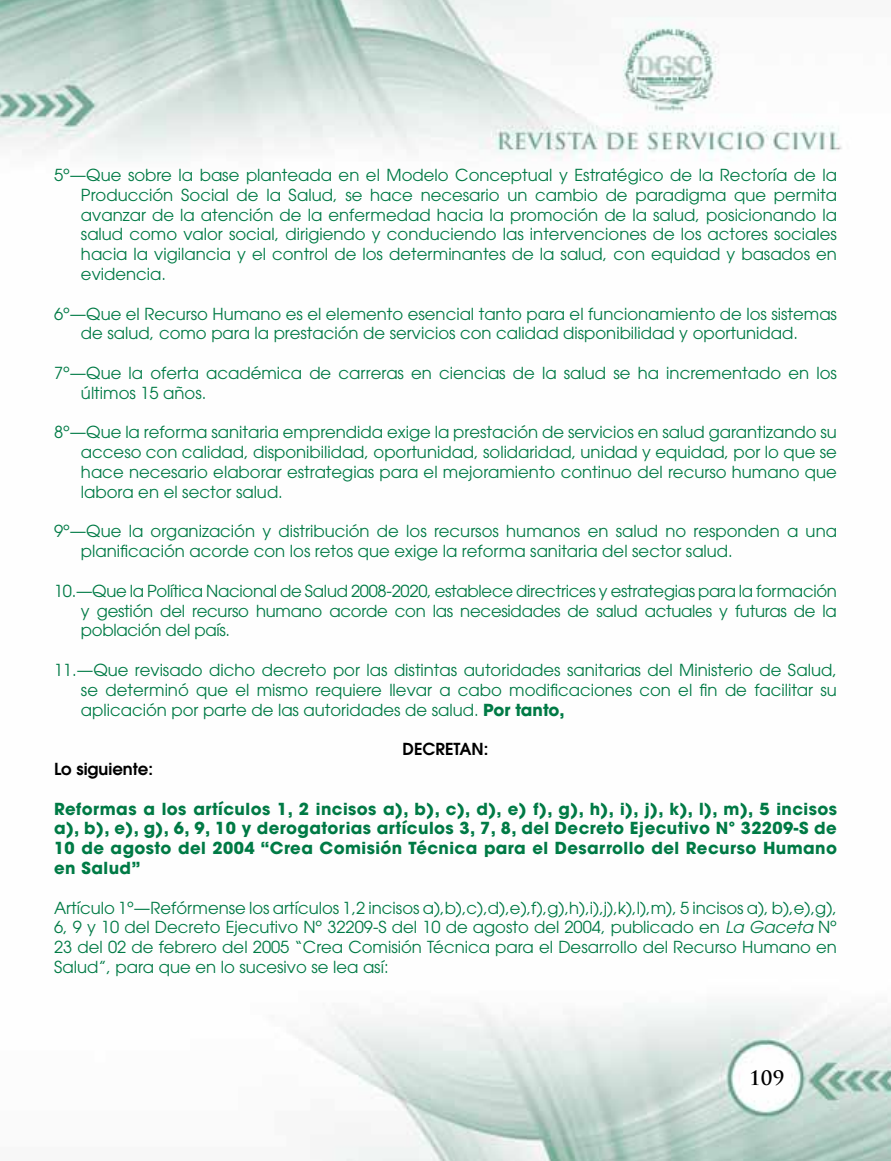
<style>
.page{position:relative;width:891px;height:1161px;background:#fff}
.page>*{position:absolute;margin:0;border:0;box-sizing:border-box;transform-origin:0 0}
.t1{font:700 19.5px "Trajan Pro";color:#000}
.t2{font:16.5px/19.8px "ITC Avant Garde Std";color:#007a45;text-align:justify}
.t3{font:700 16.5px/19.8px "ITC Avant Garde Std";letter-spacing:.025em;color:#007a45;text-align:justify}
.t4{font:600 16.5px "ITC Avant Garde Std";color:#000}
.s1{font-weight:700}
.s2{font-style:italic}
</style>
<div class="page">
<img style="left:0;top:0;width:891px;height:1161px">
<p class="t2" style="left:81px;top:165px;width:758px;text-indent:-27px">5º—Que sobre la base planteada en el Modelo Conceptual y Estratégico de la Rectoría de la Producción Social de la Salud, se hace necesario un cambio de paradigma que permita avanzar de la atención de la enfermedad hacia la promoción de la salud, posicionando la salud como valor social, dirigiendo y conduciendo las intervenciones de los actores sociales hacia la vigilancia y el control de los determinantes de la salud, con equidad y basados en evidencia.</p>
<p class="t2" style="left:81px;top:303px;width:758px;text-indent:-27px">6º—Que el Recurso Humano es el elemento esencial tanto para el funcionamiento de los sistemas de salud, como para la prestación de servicios con calidad disponibilidad y oportunidad.</p>
<p class="t2" style="left:81px;top:363px;width:757px;text-indent:-27px">7º—Que la oferta académica de carreras en ciencias de la salud se ha incrementado en los últimos 15 años.</p>
<p class="t2" style="left:81px;top:422px;width:757px;text-indent:-27px">8º—Que la reforma sanitaria emprendida exige la prestación de servicios en salud garantizando su acceso con calidad, disponibilidad, oportunidad, solidaridad, unidad y equidad, por lo que se hace necesario elaborar estrategias para el mejoramiento continuo del recurso humano que labora en el sector salud.</p>
<p class="t2" style="left:81px;top:521px;width:758px;text-indent:-27px">9º—Que la organización y distribución de los recursos humanos en salud no responden a una planificación acorde con los retos que exige la reforma sanitaria del sector salud.</p>
<p class="t2" style="left:81px;top:581px;width:758px;text-indent:-27px">10.—Que la Política Nacional de Salud 2008-2020, establece directrices y estrategias para la formación y gestión del recurso humano acorde con las necesidades de salud actuales y futuras de la población del país.</p>
<p class="t2" style="left:81px;top:660px;width:757px;text-indent:-27px">11.—Que revisado dicho decreto por las distintas autoridades sanitarias del Ministerio de Salud, se determinó que el mismo requiere llevar a cabo modificaciones con el fin de facilitar su aplicación por parte de las autoridades de salud. <span class="s1">Por tanto,</span></p>
<p class="t4" style="left:403px;top:738px;width:23px">Decretan</p>
<p class="t4" style="left:484px;top:738px;width:6px">:</p>
<p class="t4" style="left:54px;top:758px;width:101px">Lo siguiente:</p>
<p class="t3" style="left:54px;top:798px;width:785px">Reformas a los artículos 1, 2 incisos a), b), c), d), e) f), g), h), i), j), k), l), m), 5 incisos a), b), e), g), 6, 9, 10 y derogatorias artículos 3, 7, 8, del Decreto Ejecutivo Nº 32209-S de 10 de agosto del 2004 “Crea Comisión Técnica para el Desarrollo del Recurso Humano en Salud”</p>
<p class="t2" style="left:54px;top:897px;width:785px">Artículo 1º—Refórmense los artículos 1,2 incisos a),b),c),d),e),f),g),h),i),j),k),l),m), 5 incisos a), b),e),g), 6, 9 y 10 del Decreto Ejecutivo Nº 32209-S del 10 de agosto del 2004, publicado en <span class="s2">La Gaceta</span> Nº 23 del 02 de febrero del 2005 “Crea Comisión Técnica para el Desarrollo del Recurso Humano en Salud”, para que en lo sucesivo se lea así:</p>
<p class="t1" style="left:749px;top:1065px;width:37px">109</p>
</div>
